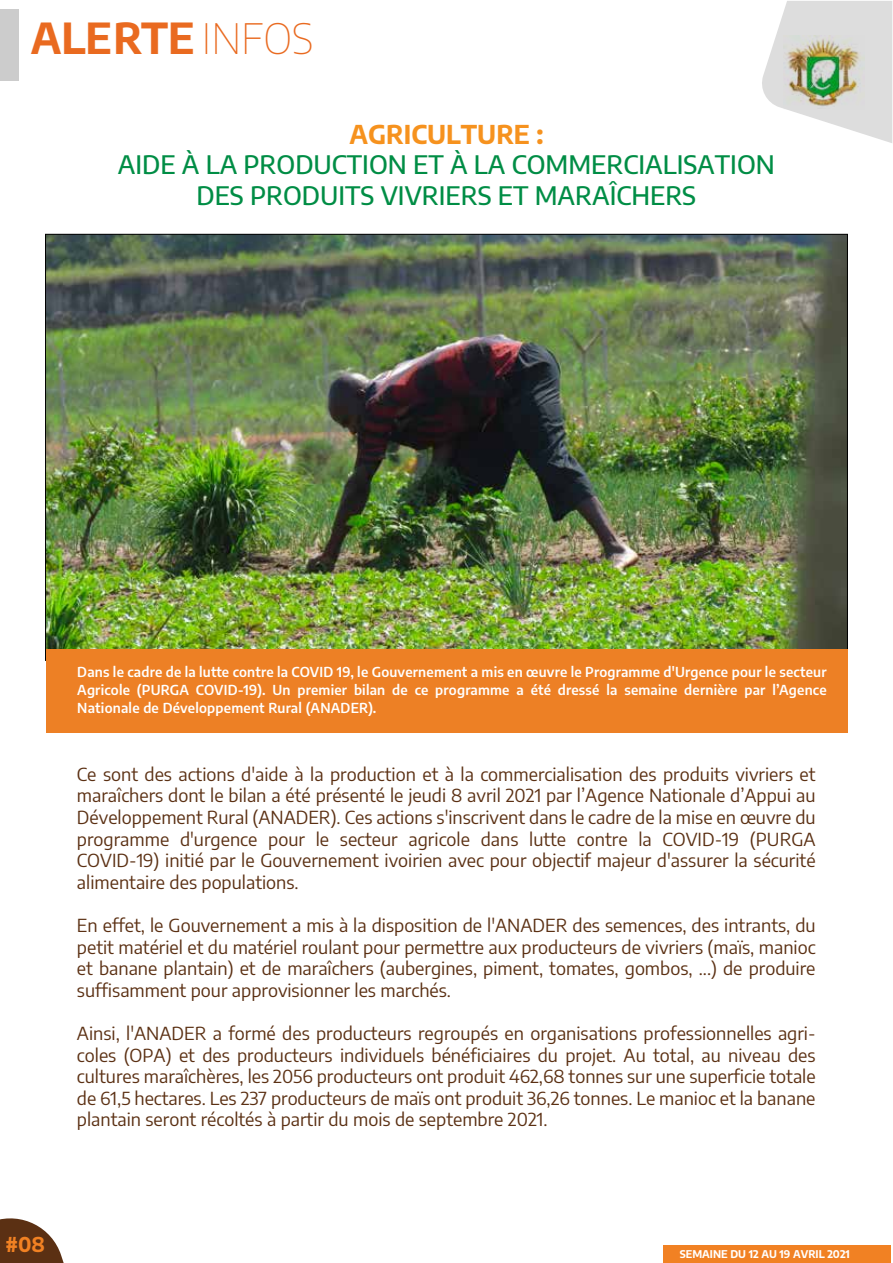
<style>
.page{position:relative;width:893px;height:1263px;background:#fff}
.page>*{position:absolute;margin:0;border:0;box-sizing:border-box;transform-origin:0 0}
.t1{font:700 42px "Encode Sans";color:#e96a20}
.t2{font:500 25.5px/30.6px "Encode Sans";color:#008d45;text-align:center}
.t3{font:700 25.5px "Encode Sans";color:#f6921e}
.t4{font:700 20.1px "Encode Sans";color:#f18123}
.t5{font:18px/21.6px "Encode Sans";color:#5b3013;text-align:justify}
.t6{font:600 13.5px/18px "Encode Sans";letter-spacing:.015em;color:#fff;text-align:justify}
.t7{font:700 10.5px "Encode Sans";color:#fff}
.s1{font-weight:100}
</style>
<div class="page">
<svg style="left:0;top:1218px;width:64px;height:45px"></svg>
<div style="left:664px;top:1246px;width:227px;height:17px;background:#f18123"></div>
<div style="left:0;top:9px;width:19px;height:71px;background:#ccc"></div>
<svg style="left:762px;top:1px;width:130px;height:142px"></svg>
<img style="left:783px;top:35px;width:81px;height:74px">
<img style="left:47px;top:236px;width:798px;height:413px">
<div style="left:46px;top:649px;width:801px;height:84px;background:#ed8025"></div>
<h1 class="t1" style="left:31px;top:6px;width:284px">ALERTE <span class="s1">INFOS</span></h1>
<h2 class="t3" style="left:349px;top:115px;width:195px">AGRICULTURE :</h2>
<h2 class="t2" style="left:118px;top:148px;width:658px">AIDE À LA PRODUCTION ET À LA COMMERCIALISATION<br>DES PRODUITS VIVRIERS ET MARAÎCHERS</h2>
<p class="t6" style="left:77px;top:662px;width:751px">Dans le cadre de la lutte contre la COVID 19, le Gouvernement a mis en œuvre le Programme d'Urgence pour le secteur Agricole (PURGA COVID-19). Un premier bilan de ce programme a été dressé la semaine dernière par l’Agence Nationale de Développement Rural (ANADER).</p>
<p class="t5" style="left:77px;top:762px;width:740px">Ce sont des actions d'aide à la production et à la commercialisation des produits vivriers et maraîchers dont le bilan a été présenté le jeudi 8 avril 2021 par l’Agence Nationale d’Appui au Développement Rural (ANADER). Ces actions s'inscrivent dans le cadre de la mise en œuvre du programme d'urgence pour le secteur agricole dans lutte contre la COVID-19 (PURGA COVID-19) initié par le Gouvernement ivoirien avec pour objectif majeur d'assurer la sécurité alimentaire des populations.</p>
<p class="t5" style="left:77px;top:914px;width:740px">En effet, le Gouvernement a mis à la disposition de l'ANADER des semences, des intrants, du petit matériel et du matériel roulant pour permettre aux producteurs de vivriers (maïs, manioc et banane plantain) et de maraîchers (aubergines, piment, tomates, gombos, ...) de produire suffisamment pour approvisionner les marchés.</p>
<p class="t5" style="left:77px;top:1022px;width:740px">Ainsi, l'ANADER a formé des producteurs regroupés en organisations professionnelles agri&shy;coles (OPA) et des producteurs individuels bénéficiaires du projet. Au total, au niveau des cultures maraîchères, les 2056 producteurs ont produit 462,68 tonnes sur une superficie totale de 61,5 hectares. Les 237 producteurs de maïs ont produit 36,26 tonnes. Le manioc et la banane plantain seront récoltés à partir du mois de septembre 2021.</p>
<p class="t4" style="left:5px;top:1230px;width:41px">#08</p>
<p class="t7" style="left:680px;top:1246px;width:172px">SEMAINE DU 12 AU 19 AVRIL 2021</p>
</div>
